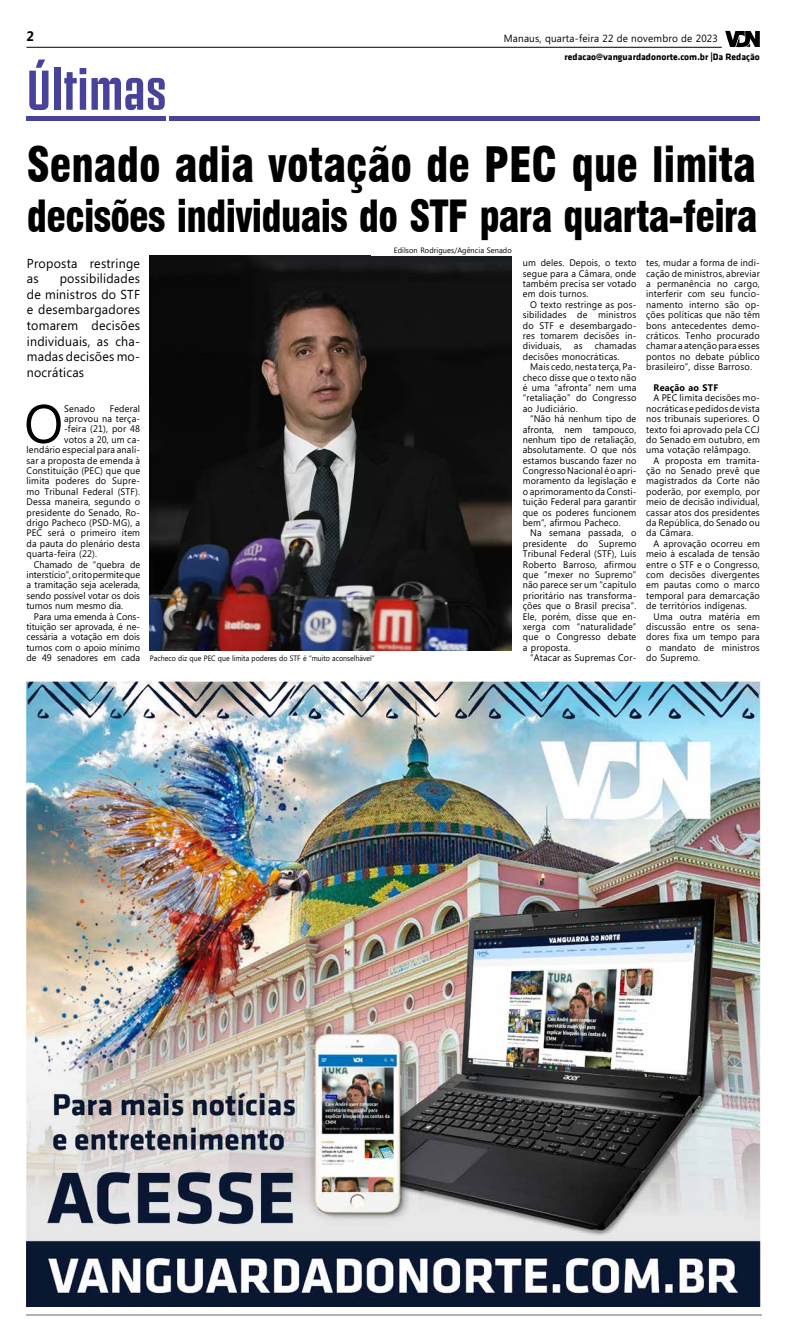
<style>
.page{position:relative;width:787px;height:1340px;background:#fff}
.page>*{position:absolute;margin:0;border:0;box-sizing:border-box;transform-origin:0 0}
.t1{font:700 56.26px "Juventus Fans";color:#47439b}
.t2{font:54.07px "Microsoft Phags Pa";color:#000;scale:.95 1}
.t3{font:900 condensed 47.6px "Swiss 721 BT";color:#000;scale:.91 1}
.t4{font:900 condensed 43.31px "Swiss 721 BT";letter-spacing:-.02em;color:#000;scale:.91 1}
.t5{font:700 13.83px "Microsoft Phags Pa";color:#000;scale:.95 1}
.t6{font:12.95px/15.6px "Microsoft Phags Pa";letter-spacing:.02em;color:#000;scale:.95 1}
.t7{font:10.41px "Microsoft Phags Pa";letter-spacing:.025em;color:#000;scale:.95 1}
.t8{font:9.54px/10.4px "Microsoft Phags Pa";letter-spacing:.02em;color:#000;text-align:justify;scale:.95 1}
.t9{font:9.54px "Microsoft Phags Pa";color:#000;scale:.95 1}
.t10{font:700 9.54px "MW Klavika Bd";color:#000}
.t11{font:700 9.54px "Microsoft Phags Pa";letter-spacing:.02em;color:#000;scale:.95 1}
.t12{font:7.79px "Microsoft Phags Pa";color:#000;scale:.9 1}
.t13{font:7.79px "Microsoft Phags Pa";color:#000;scale:.95 1}
</style>
<div class="page">
<hr style="left:27px;top:47px;width:694px;height:1px;background:#000">
<svg style="left:725px;top:31px;width:34px;height:16px"></svg>
<hr style="left:27px;top:1313px;width:733px;height:2px;background:#b1b4b6">
<div style="left:170px;top:116px;width:589px;height:5px;background:#47439b"></div>
<div style="left:27px;top:116px;width:138px;height:5px;background:#47439b"></div>
<hr style="left:36px;top:1313px;width:725px;height:2px;background:#b1b4b6">
<img style="left:150px;top:255px;width:361px;height:396px">
<img style="left:27px;top:681px;width:732px;height:625px">
<h3 class="t5" style="left:27px;top:26px;width:10px">2</h3>
<p class="t7" style="left:503px;top:31px;width:227px">Manaus, quarta-feira 22 de novembro de 2023</p>
<h1 class="t1" style="left:27px;top:50px;width:142px">Últimas</h1>
<p class="t10" style="left:564px;top:50px;width:196px">redacao@vanguardadonorte.com.br |Da Redação</p>
<h3 class="t3" style="left:27px;top:136px;width:802px">Senado adia votação de PEC que limita</h3>
<h3 class="t4" style="left:27px;top:190px;width:804px">decisões individuais do STF para quarta-feira</h3>
<p class="t8" style="left:522px;top:257px;width:121px">um deles. Depois, o texto segue para a Câmara, onde também precisa ser votado em dois turnos.</p>
<p class="t8" style="left:522px;top:299px;width:121px;text-indent:7px">O texto restringe as pos&shy;sibilidades de ministros do STF e desembargado&shy;res tomarem decisões in&shy;dividuais,</p>
<p class="t13" style="left:394px;top:245px;width:125px">Edilson Rodrigues/Agência Senado</p>
<h3 class="t6" style="left:27px;top:255px;width:121px">Proposta restringe as</h3>
<p class="t8" style="left:646px;top:257px;width:121px">tes, mudar a forma de indi&shy;cação de ministros, abreviar a permanência no cargo, interferir com seu funcio&shy;namento interno são op&shy;ções políticas que não têm bons antecedentes demo&shy;cráticos. Tenho procurado chamar a atenção para esses pontos no debate público brasileiro”, disse Barroso.</p>
<p class="t11" style="left:653px;top:381px;width:69px">Reação ao STF</p>
<p class="t8" style="left:653px;top:392px;width:113px">A PEC limita decisões mo-</p>
<p class="t8" style="left:646px;top:402px;width:121px">nocráticas e pedidos de vista</p>
<p class="t8" style="left:646px;top:413px;width:121px">nos tribunais superiores. O</p>
<p class="t8" style="left:646px;top:423px;width:121px">texto foi aprovado pela CCJ</p>
<p class="t8" style="left:646px;top:434px;width:121px">do Senado em outubro, em</p>
<p class="t8" style="left:646px;top:444px;width:111px">uma votação relâmpago.</p>
<p class="t8" style="left:653px;top:454px;width:113px">A proposta em tramita-</p>
<p class="t8" style="left:646px;top:465px;width:121px">ção no Senado prevê que</p>
<p class="t8" style="left:646px;top:475px;width:121px">magistrados da Corte não</p>
<p class="t8" style="left:646px;top:486px;width:121px">poderão, por exemplo, por</p>
<p class="t8" style="left:646px;top:496px;width:121px">meio de decisão individual,</p>
<p class="t8" style="left:646px;top:506px;width:121px">cassar atos dos presidentes</p>
<p class="t8" style="left:646px;top:517px;width:121px">da República, do Senado ou</p>
<p class="t8" style="left:646px;top:527px;width:51px">da Câmara.</p>
<p class="t8" style="left:653px;top:538px;width:113px">A aprovação ocorreu em</p>
<p class="t8" style="left:646px;top:548px;width:121px">meio à escalada de tensão</p>
<p class="t8" style="left:646px;top:558px;width:121px">entre o STF e o Congresso,</p>
<p class="t8" style="left:646px;top:569px;width:121px">com decisões divergentes</p>
<p class="t8" style="left:646px;top:579px;width:121px">em pautas como o marco</p>
<p class="t8" style="left:646px;top:589px;width:121px">temporal para demarcação</p>
<p class="t8" style="left:646px;top:600px;width:107px">de territórios indígenas.</p>
<p class="t8" style="left:653px;top:610px;width:113px">Uma outra matéria em</p>
<p class="t8" style="left:646px;top:621px;width:121px">discussão entre os sena-</p>
<p class="t8" style="left:646px;top:631px;width:121px">dores fixa um tempo para</p>
<p class="t8" style="left:646px;top:641px;width:121px">o mandato de ministros</p>
<p class="t8" style="left:646px;top:652px;width:58px">do Supremo.</p>
<h3 class="t6" style="left:27px;top:270px;width:121px;text-align:justify;text-indent:33px">possibilidades de ministros do STF e desembargadores tomarem decisões individuais, as cha&shy;madas decisões mo&shy;nocráticas</h3>
<h2 class="t2" style="left:24px;top:386px;width:42px">O</h2>
<p class="t8" style="left:64px;top:402px;width:34px">Senado</p>
<p class="t8" style="left:110px;top:402px;width:33px">Federal</p>
<p class="t8" style="left:522px;top:340px;width:121px;text-indent:72px">chamadas decisões monocráticas.</p>
<p class="t8" style="left:522px;top:361px;width:121px;text-indent:7px">Mais cedo, nesta terça, Pa&shy;checo disse que o texto não é uma “afronta” nem uma “retaliação” do Congresso ao Judiciário.</p>
<p class="t8" style="left:522px;top:413px;width:121px;text-indent:7px">“Não há nenhum tipo de afronta, nem tampouco, nenhum tipo de retaliação, absolutamente. O que nós estamos buscando fazer no Congresso Nacional é o apri&shy;moramento da legislação e o aprimoramento da Consti&shy;tuição Federal para garantir que os poderes funcionem bem”, afirmou Pacheco.</p>
<p class="t8" style="left:522px;top:527px;width:121px;text-indent:7px">Na semana passada, o presidente do Supremo Tribunal Federal (STF), Luís Roberto Barroso, afirmou que “mexer no Supremo” não parece ser um “capítulo prioritário nas transforma&shy;ções que o Brasil precisa”.<br>Ele, porém, disse que en&shy;xerga com “naturalidade” que o Congresso debate a proposta.</p>
<p class="t8" style="left:530px;top:652px;width:113px">“Atacar as Supremas Cor-</p>
<p class="t8" style="left:573px;top:340px;width:11px">as</p>
<p class="t8" style="left:64px;top:413px;width:81px">aprovou na terça-</p>
<p class="t8" style="left:64px;top:423px;width:81px">-feira (21), por 48</p>
<p class="t8" style="left:64px;top:434px;width:81px">votos a 20, um ca-</p>
<p class="t8" style="left:27px;top:444px;width:121px">lendário especial para anali-</p>
<p class="t8" style="left:27px;top:454px;width:121px">sar a proposta de emenda à</p>
<p class="t8" style="left:27px;top:465px;width:121px">Constituição (PEC) que que</p>
<p class="t8" style="left:27px;top:475px;width:121px">limita poderes do Supre-</p>
<p class="t8" style="left:27px;top:486px;width:121px">mo Tribunal Federal (STF).</p>
<p class="t8" style="left:27px;top:496px;width:121px">Dessa maneira, segundo o</p>
<p class="t8" style="left:27px;top:506px;width:121px">presidente do Senado, Ro-</p>
<p class="t8" style="left:27px;top:517px;width:121px">drigo Pacheco (PSD-MG), a</p>
<p class="t8" style="left:27px;top:527px;width:121px">PEC será o primeiro item</p>
<p class="t8" style="left:27px;top:538px;width:121px">da pauta do plenário desta</p>
<p class="t8" style="left:27px;top:548px;width:76px">quarta-feira (22).</p>
<p class="t9" style="left:34px;top:557px;width:113px">Chamado de “quebra de</p>
<p class="t9" style="left:27px;top:568px;width:121px">interstício”, o rito permite que</p>
<p class="t9" style="left:27px;top:578px;width:121px">a tramitação seja acelerada,</p>
<p class="t9" style="left:27px;top:589px;width:121px">sendo possível votar os dois</p>
<p class="t9" style="left:27px;top:599px;width:103px">turnos num mesmo dia.</p>
<p class="t9" style="left:34px;top:609px;width:113px">Para uma emenda à Cons-</p>
<p class="t9" style="left:27px;top:620px;width:121px">tituição ser aprovada, é ne-</p>
<p class="t9" style="left:27px;top:630px;width:121px">cessária a votação em dois</p>
<p class="t9" style="left:27px;top:641px;width:121px">turnos com o apoio mínimo</p>
<p class="t9" style="left:27px;top:651px;width:121px">de 49 senadores em cada</p>
<p class="t12" style="left:150px;top:653px;width:251px">Pacheco diz que PEC que limita poderes do STF é “muito aconselhável”</p>
</div>
